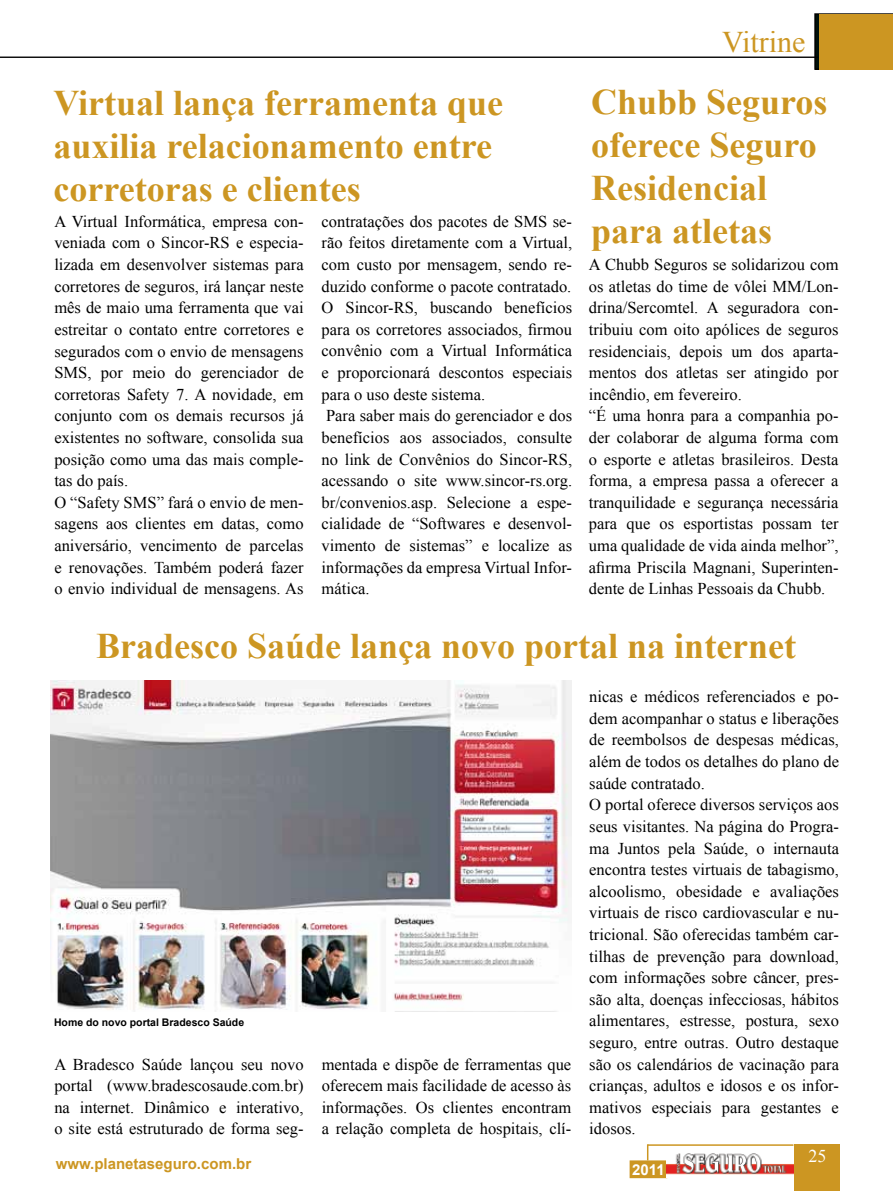
<style>
.page{position:relative;width:893px;height:1191px;background:#fff}
.page>*{position:absolute;margin:0;border:0;box-sizing:border-box;transform-origin:0 0}
.t1{font:700 36px/43.2px "Times New Roman";color:#cc9622}
.t2{font:30px "Times New Roman";color:#cc9622}
.t3{font:18px "Times New Roman";color:#fff}
.t4{font:16.5px/21.6px "Times New Roman";color:#000}
.t5{font:700 15px "Arial";color:#cc9622}
.t6{font:700 15px "Arial";color:#fff}
.t7{font:700 10.5px "Arial";color:#000}
</style>
<div class="page">
<svg style="left:814px;top:13px;width:79px;height:57px"></svg>
<div style="left:819px;top:14px;width:74px;height:55px;background:#cc9622"></div>
<hr style="left:0;top:57px;width:818px;height:1px;background:#000">
<div style="left:794px;top:1144px;width:46px;height:47px;background:#cc9622"></div>
<hr style="left:648px;top:1144px;width:145px;height:1px;background:#cc9622">
<svg style="left:647px;top:1144px;width:1px;height:16px"></svg>
<div style="left:630px;top:1161px;width:37px;height:16px;background:#cc9622"></div>
<div style="left:630px;top:1160px;width:37px;height:18px;border:2px solid #cc9622"></div>
<img style="left:667px;top:1153px;width:126px;height:22px">
<img style="left:51px;top:680px;width:520px;height:331px">
<h1 class="t1" style="left:53px;top:80px;width:451px">Virtual lança ferramenta que auxilia relacionamento entre corretoras e clientes</h1>
<p class="t4" style="left:54px;top:210px;width:251px">A Virtual Informática, empresa con&shy;veniada com o Sincor-RS e especia&shy;lizada em desenvolver sistemas para corretores de seguros, irá lançar neste mês de maio uma ferramenta que vai estreitar o contato entre corretores e segurados com o envio de mensagens SMS, por meio do gerenciador de corretoras Safety 7. A novidade, em conjunto com os demais recursos já existentes no software, consolida sua posição como uma das mais comple&shy;tas do país.<br>O “Safety SMS” fará o envio de men&shy;sagens aos clientes em datas, como aniversário, vencimento de parcelas e renovações. Também poderá fazer o envio individual de mensagens. As</p>
<p class="t4" style="left:322px;top:210px;width:252px">contratações dos pacotes de SMS se&shy;rão feitos diretamente com a Virtual, com custo por mensagem, sendo re&shy;duzido conforme o pacote contratado.<br>O Sincor-RS, buscando benefícios para os corretores associados, firmou convênio com a Virtual Informática e proporcionará descontos especiais para o uso deste sistema.<br>Para saber mais do gerenciador e dos benefícios aos associados, consulte no link de Convênios do Sincor-RS, acessando o site www.sincor-rs.org. br/convenios.asp. Selecione a espe&shy;cialidade de “Softwares e desenvol&shy;vimento de sistemas” e localize as informações da empresa Virtual Infor&shy;mática.</p>
<h2 class="t2" style="left:722px;top:22px;width:85px">Vitrine</h2>
<h1 class="t1" style="left:591px;top:79px;width:238px">Chubb Seguros oferece Seguro<br>Residencial para atletas</h1>
<p class="t4" style="left:589px;top:253px;width:251px">A Chubb Seguros se solidarizou com os atletas do time de vôlei MM/Lon&shy;drina/Sercomtel. A seguradora con&shy;tribuiu com oito apólices de seguros residenciais, depois um dos aparta&shy;mentos dos atletas ser atingido por incêndio, em fevereiro.<br>“É uma honra para a companhia po&shy;der colaborar de alguma forma com o esporte e atletas brasileiros. Desta forma, a empresa passa a oferecer a tranquilidade e segurança necessária para que os esportistas possam ter uma qualidade de vida ainda melhor”, afirma Priscila Magnani, Superinten&shy;dente de Linhas Pessoais da Chubb.</p>
<h1 class="t1" style="left:96px;top:623px;width:702px">Bradesco Saúde lança novo portal na internet</h1>
<p class="t7" style="left:54px;top:1015px;width:192px">Home do novo portal Bradesco Saúde</p>
<p class="t4" style="left:54px;top:1053px;width:251px;text-align:justify">A Bradesco Saúde lançou seu novo portal (www.bradescosaude.com.br) na internet. Dinâmico e interativo, o site está estruturado de forma seg-</p>
<p class="t4" style="left:322px;top:1053px;width:251px;text-align:justify">mentada e dispõe de ferramentas que oferecem mais facilidade de acesso às informações. Os clientes encontram a relação completa de hospitais, clí-</p>
<p class="t4" style="left:589px;top:685px;width:251px">nicas e médicos referenciados e po&shy;dem acompanhar o status e liberações de reembolsos de despesas médicas, além de todos os detalhes do plano de saúde contratado.<br>O portal oferece diversos serviços aos seus visitantes. Na página do Progra&shy;ma Juntos pela Saúde, o internauta encontra testes virtuais de tabagismo, alcoolismo, obesidade e avaliações virtuais de risco cardiovascular e nu&shy;tricional. São oferecidas também car&shy;tilhas de prevenção para download, com informações sobre câncer, pres&shy;são alta, doenças infecciosas, hábitos alimentares, estresse, postura, sexo seguro, entre outras. Outro destaque são os calendários de vacinação para crianças, adultos e idosos e os infor&shy;mativos especiais para gestantes e idosos.</p>
<p class="t5" style="left:56px;top:1153px;width:197px">www.planetaseguro.com.br</p>
<p class="t6" style="left:632px;top:1159px;width:34px">2011</p>
<p class="t3" style="left:808px;top:1143px;width:19px">25</p>
</div>
